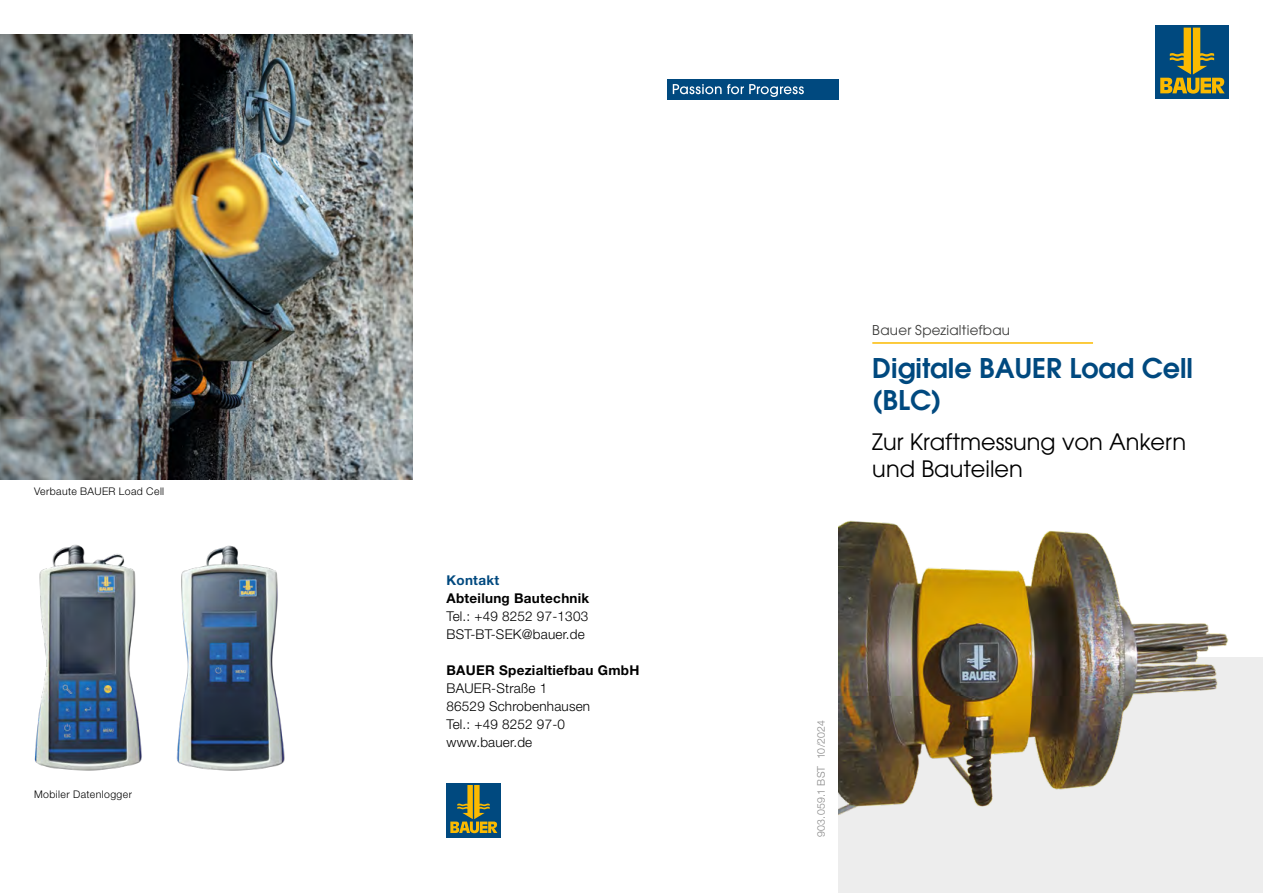
<style>
.page{position:relative;width:1263px;height:893px;background:#fff}
.page>*{position:absolute;margin:0;border:0;box-sizing:border-box;transform-origin:0 0}
.t1{font:600 27px/32.4px "ITC Avant Garde Std";color:#00497f}
.t2{font:22.5px/27px "ITC Avant Garde Std";color:#000}
.t3{font:300 13.5px/18px "Helvetica Neue LT Pro";letter-spacing:.015em;color:#000}
.t4{font:700 13.5px "Helvetica Neue LT Pro";letter-spacing:.02em;color:#000}
.t5{font:13.5px "ITC Avant Garde Std";letter-spacing:.02em;color:#3c3c3b}
.t6{font:700 13.5px "Helvetica Neue LT Pro";letter-spacing:.02em;color:#00497f}
.t7{font:300 10.5px "Helvetica Neue LT Pro";letter-spacing:.04em;color:#000}
.t8{font:300 10.5px "Helvetica Neue LT Pro";letter-spacing:.025em;color:#878787}
</style>
<div class="page">
<div style="left:667px;top:79px;width:171px;height:20px;background:#00497f"></div>
<svg style="left:673px;top:84px;width:131px;height:13px"></svg>
<div style="left:1155px;top:25px;width:74px;height:74px;background:#00497f"></div>
<svg style="left:1160px;top:28px;width:65px;height:66px"></svg>
<div style="left:446px;top:783px;width:54px;height:54px;background:#00497f"></div>
<svg style="left:450px;top:785px;width:47px;height:48px"></svg>
<hr style="left:872px;top:342px;width:221px;height:2px;background:#fbba00">
<div style="left:838px;top:657px;width:425px;height:236px;background:#ededed"></div>
<img style="left:838px;top:520px;width:391px;height:295px">
<img style="left:0;top:35px;width:412px;height:444px">
<img style="left:176px;top:545px;width:109px;height:226px">
<img style="left:34px;top:544px;width:108px;height:227px">
<p class="t7" style="left:34px;top:485px;width:132px">Verbaute BAUER Load Cell</p>
<p class="t7" style="left:34px;top:788px;width:100px">Mobiler Datenlogger</p>
<p class="t6" style="left:446px;top:572px;width:54px">Kontakt</p>
<p class="t4" style="left:446px;top:590px;width:144px">Abteilung Bautechnik</p>
<p class="t3" style="left:446px;top:607px;width:143px">Tel.: +49 8252 97-1303<br>BST-BT-SEK@bauer.de</p>
<p class="t4" style="left:446px;top:662px;width:194px">BAUER Spezialtiefbau GmbH</p>
<p class="t3" style="left:446px;top:679px;width:145px">BAUER-Straße 1<br>86529 Schrobenhausen<br>Tel.: +49 8252 97-0 www.bauer.de</p>
<p class="t5" style="left:872px;top:321px;width:139px">Bauer Spezialtiefbau</p>
<h1 class="t1" style="left:872px;top:351px;width:322px">Digitale BAUER Load Cell (BLC)</h1>
<h2 class="t2" style="left:872px;top:428px;width:315px">Zur Kraftmessung von Ankern und Bauteilen</h2>
<p class="t8" style="left:815px;top:837px;width:119px;rotate:-90deg">903.059.1 BST 10/2024</p>
</div>
